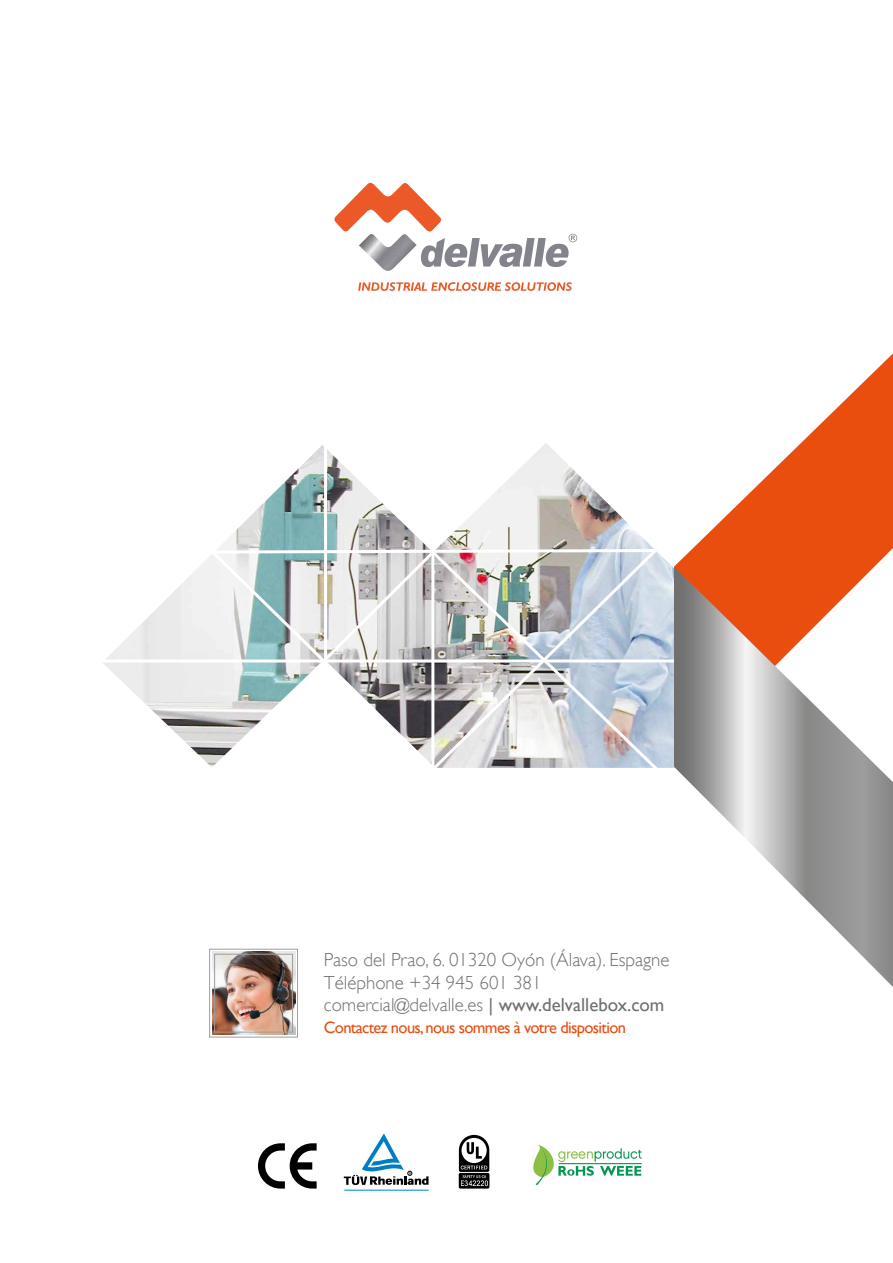
<style>
.page{position:relative;width:893px;height:1263px;background:#fff}
.page>*{position:absolute;margin:0;border:0;box-sizing:border-box;transform-origin:0 0}
.t1{font:300 18.9px/22.6px "Gill Sans";color:#706f6f}
.t2{font:300 18.75px "Gill Sans";color:#706f6f}
.t3{font:16.5px "Gill Sans";letter-spacing:-.04em;color:#e94e0f}
.s1{font-weight:400}
</style>
<div class="page">
<img style="left:103px;top:445px;width:571px;height:323px">
<svg style="left:207px;top:665px;width:222px;height:103px"></svg>
<svg style="left:199px;top:547px;width:318px;height:118px"></svg>
<hr style="left:431px;top:508px;width:3px;height:301px;background:#fff">
<hr style="left:324px;top:436px;width:3px;height:229px;background:#fff">
<hr style="left:102px;top:659px;width:674px;height:3px;background:#fff">
<img style="left:429px;top:548px;width:234px;height:220px">
<img style="left:517px;top:443px;width:157px;height:254px">
<svg style="left:674px;top:353px;width:219px;height:214px"></svg>
<svg style="left:674px;top:567px;width:219px;height:420px"></svg>
<img style="left:533px;top:1144px;width:109px;height:42px">
<svg style="left:258px;top:1143px;width:59px;height:45px"></svg>
<svg style="left:459px;top:1135px;width:30px;height:53px"></svg>
<hr style="left:344px;top:1189px;width:85px;height:2px;background:#008eca">
<svg style="left:344px;top:1133px;width:84px;height:52px"></svg>
<img style="left:209px;top:948px;width:89px;height:90px">
<div style="left:214px;top:954px;width:79px;height:78px;border:1px solid #9d9d9c"></div>
<svg style="left:334px;top:182px;width:243px;height:85px"></svg>
<img style="left:359px;top:233px;width:58px;height:38px">
<svg style="left:358px;top:282px;width:214px;height:9px"></svg>
<p class="t1" style="left:324px;top:948px;width:347px">Paso del Prao, 6. 01320 Oyón (Álava). Espagne<br>Téléphone +34 945 601 381</p>
<p class="t2" style="left:324px;top:994px;width:342px">comercial@delvalle.es <span class="s1">| www.delvallebox.com</span></p>
<p class="t3" style="left:324px;top:1018px;width:304px">Contactez nous, nous sommes à votre disposition</p>
</div>
